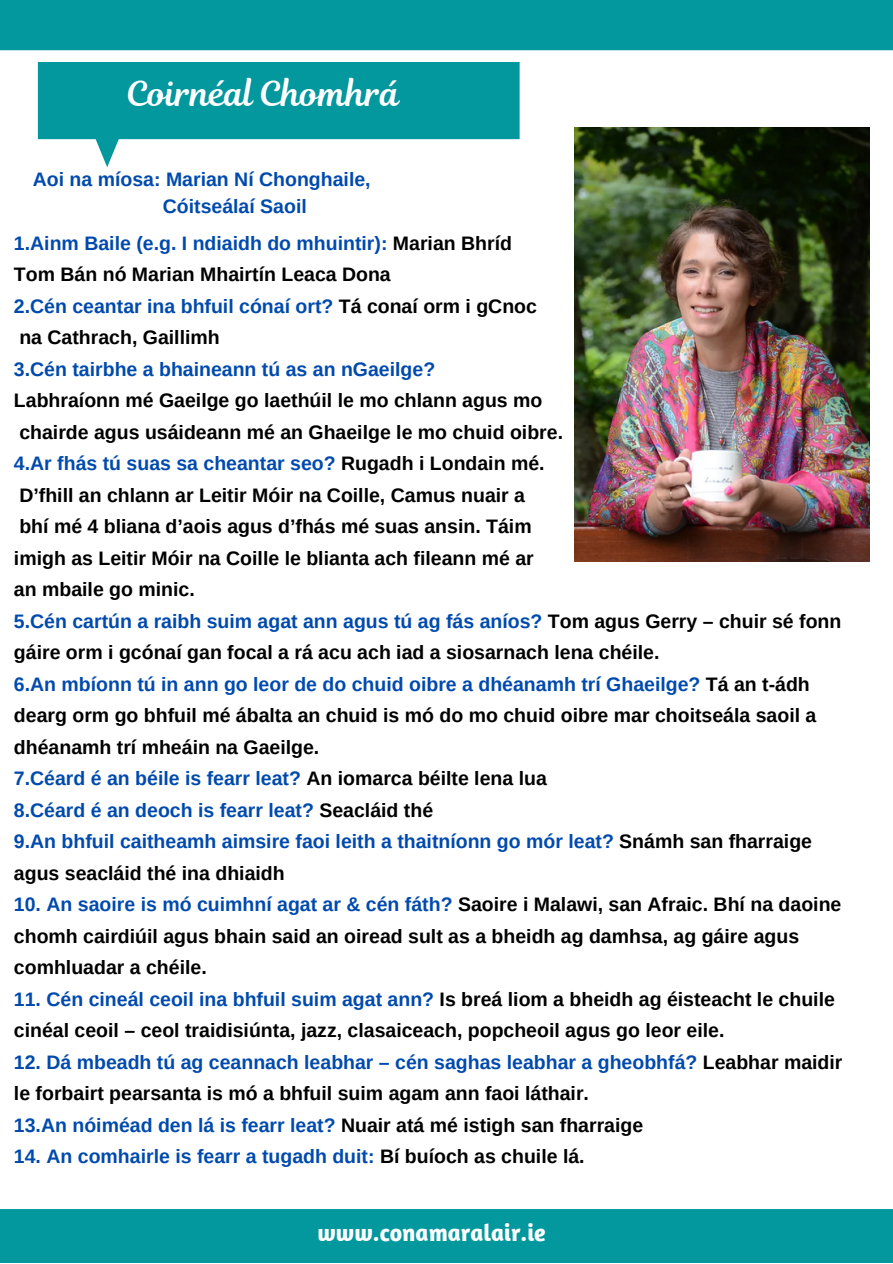
<style>
.page{position:relative;width:893px;height:1264px;background:#fff}
.page>*{position:absolute;margin:0;border:0;box-sizing:border-box;transform-origin:0 0}
.t1{font:34.05px "RTL Romman Regular";color:#fff}
.t2{font:700 24px "Amaranth";color:#fff}
.t3{font:700 19.5px/31.5px "Arimo";color:#000}
.t4{font:700 19.5px/27px "Arimo";color:#004aad}
.s1{color:#004aad}
.s2{color:#000}
</style>
<div class="page">
<div style="left:0;top:1208px;width:892px;height:54px;background:#03989e"></div>
<div style="left:0;top:0;width:892px;height:50px;background:#03989e"></div>
<svg style="left:38px;top:62px;width:481px;height:105px;fill:#03989e"></svg>
<img style="left:574px;top:128px;width:295px;height:433px">
<h1 class="t1" style="left:126px;top:69px;width:275px">Coirnéal Chomhrá</h1>
<p class="t4" style="left:163px;top:165px;width:209px;text-indent:-130px">Aoi na míosa: Marian Ní Chonghaile,<br>Cóitseálaí Saoil</p>
<p class="t3" style="left:14px;top:227px;width:524px"><span class="s1">1.Ainm Baile (e.g. I ndiaidh do mhuintir):</span> Marian Bhríd Tom Bán nó Marian Mhairtín Leaca Dona<br><span class="s1">2.Cén ceantar ina bhfuil cónaí ort?</span> Tá conaí orm i gCnoc na Cathrach, Gaillimh</p>
<p class="t4" style="left:14px;top:355px;width:423px">3.Cén tairbhe a bhaineann tú as an nGaeilge?</p>
<p class="t3" style="left:14px;top:385px;width:828px">Labhraíonn mé Gaeilge go laethúil le mo chlann agus mo<br>chairde agus usáideann mé an Ghaeilge le mo chuid oibre.<br><span class="s1">4.Ar fhás tú suas sa cheantar seo?</span> Rugadh i Londain mé.<br>D’fhill an chlann ar Leitir Móir na Coille, Camus nuair a<br>bhí mé 4 bliana d’aois agus d’fhás mé suas ansin. Táim<br>imigh as Leitir Móir na Coille le blianta ach fileann mé ar<br>an mbaile go minic.<br><span class="s1">5.Cén cartún a raibh suim agat ann agus tú ag fás aníos?</span> Tom agus Gerry – chuir sé fonn gáire orm i gcónaí gan focal a rá acu ach iad a siosarnach lena chéile.<br><span class="s1">6.An mbíonn tú in ann go leor de do chuid oibre a dhéanamh trí Ghaeilge?</span> Tá an t-ádh dearg orm go bhfuil mé ábalta an chuid is mó do mo chuid oibre mar choitseála saoil a dhéanamh trí mheáin na Gaeilge.<br><span class="s1">7.Céard é an béile is fearr leat?</span> An iomarca béilte lena lua<br><span class="s1">8.Céard é an deoch is fearr leat?</span> Seacláid thé<br><span class="s1">9.An bhfuil caitheamh aimsire faoi leith a thaitníonn go mór leat?</span> Snámh san fharraige agus seacláid thé ina dhiaidh</p>
<p class="t3" style="left:14px;top:888px;width:828px"><span class="s1">10. An saoire is mó cuimhní agat ar &amp; cén fáth?</span> Saoire i Malawi, san Afraic. Bhí na daoine chomh cairdiúil agus bhain said an oiread sult as a bheidh ag damhsa, ag gáire agus comhluadar a chéile.</p>
<p class="t3" style="left:14px;top:983px;width:822px"><span class="s1">11. Cén cineál ceoil ina bhfuil suim agat ann?</span> Is breá liom a bheidh ag éisteacht le chuile cinéal ceoil – ceol traidisiúnta, jazz, clasaiceach, popcheoil agus go leor eile.</p>
<p class="t3" style="left:14px;top:1046px;width:830px"><span class="s1">12. Dá mbeadh tú ag ceannach leabhar – cén saghas leabhar a gheobhfá?</span> Leabhar maidir le forbairt pearsanta is mó a bhfuil suim agam ann faoi láthair.<br><span class="s1">13.An nóiméad den lá is fearr leat?</span> Nuair atá mé istigh san fharraige</p>
<p class="t4" style="left:14px;top:1142px;width:572px">14. An comhairle is fearr a tugadh duit: <span class="s2">Bí buíoch as chuile lá.</span></p>
<p class="t2" style="left:317px;top:1217px;width:230px">www.conamaralair.ie</p>
</div>
